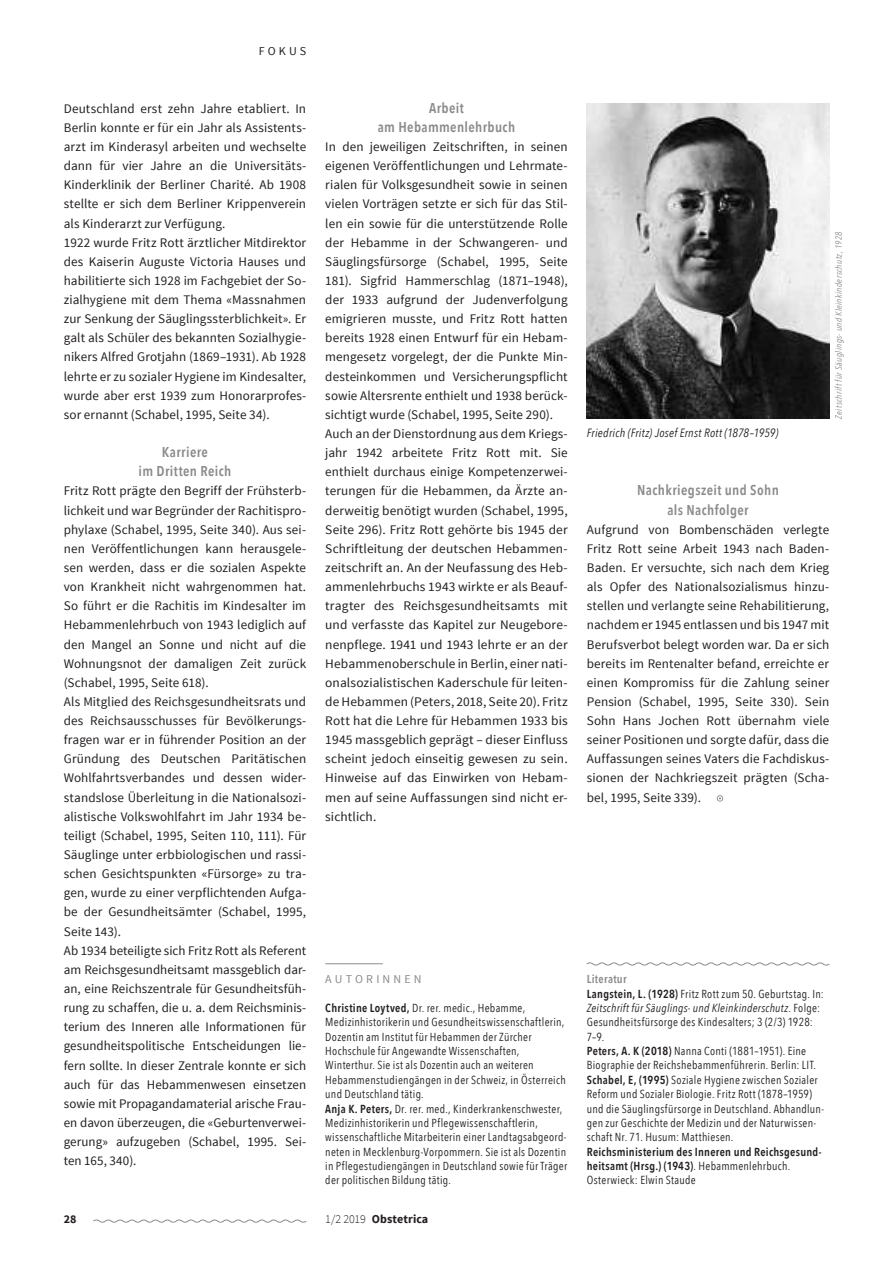
<style>
.page{position:relative;width:893px;height:1263px;background:#fff}
.page>*{position:absolute;margin:0;border:0;box-sizing:border-box;transform-origin:0 0}
.t1{font:600 14.25px/19.2px "Avenir Next Condensed";letter-spacing:.025em;color:#8b8b8c;text-align:center}
.t2{font:13.2px/19.2px "Source Sans Pro";letter-spacing:.005em;color:#231f20}
.t3{font:italic 12px "Avenir Next Condensed";letter-spacing:.02em;color:#231f20}
.t4{font:700 12px "Source Sans Pro";letter-spacing:.005em;color:#231f20}
.t5{font:12px "Source Sans Pro";letter-spacing:.26em;color:#8b8b8c}
.t6{font:12px "Source Sans Pro";letter-spacing:.255em;color:#231f20}
.t7{font:11.7px/14.4px "Avenir Next Condensed";letter-spacing:.025em;color:#231f20}
.t8{font:600 11.7px/14.4px "Avenir Next Condensed";letter-spacing:.025em;color:#231f20}
.t9{font:italic 9px "Avenir Next Condensed";letter-spacing:.04em;color:#8b8b8c}
.s1{font-weight:600}
.s2{font-weight:300}
.s3{font-weight:600;color:#8b8b8c}
.s4{font-style:italic}
.s5{font-weight:400}
</style>
<div class="page">
<svg style="left:717px;top:795px;width:6px;height:6px"></svg>
<img style="left:587px;top:103px;width:242px;height:316px">
<svg style="left:586px;top:962px;width:244px;height:4px"></svg>
<hr style="left:325px;top:963px;width:58px;height:1px;background:#8b8b8c">
<svg style="left:93px;top:1219px;width:214px;height:4px"></svg>
<p class="t6" style="left:259px;top:43px;width:49px">FOKUS</p>
<p class="t2" style="left:64px;top:99px;width:244px">Deutschland erst zehn Jahre etabliert. In Berlin konnte er für ein Jahr als Assistents&shy;arzt im Kinderasyl arbeiten und wechselte dann für vier Jahre an die Universitäts-Kinderklinik der Berliner Charité. Ab 1908 stellte er sich dem Berliner Krippenverein als Kinderarzt zur Verfügung.<br>1922 wurde Fritz Rott ärztlicher Mitdirektor des Kaiserin Auguste Victoria Hauses und habilitierte sich 1928 im Fachgebiet der So&shy;zialhygiene mit dem Thema «Massnahmen zur Senkung der Säuglingssterblichkeit». Er galt als Schüler des bekannten Sozialhygie&shy;nikers Alfred Grotjahn (1869–1931). Ab 1928 lehrte er zu sozialer Hygiene im Kindesalter, wurde aber erst 1939 zum Honorarprofes&shy;sor ernannt (Schabel, 1995, Seite 34).</p>
<p class="t1" style="left:139px;top:442px;width:94px">Karriere<br>im Dritten Reich</p>
<p class="t2" style="left:64px;top:482px;width:244px">Fritz Rott prägte den Begriff der Frühsterb&shy;lichkeit und war Begründer der Rachitispro&shy;phylaxe (Schabel, 1995, Seite 340). Aus sei&shy;nen Veröffentlichungen kann herausgele&shy;sen werden, dass er die sozialen Aspekte von Krankheit nicht wahrgenommen hat.<br>So führt er die Rachitis im Kindesalter im Hebammenlehrbuch von 1943 lediglich auf den Mangel an Sonne und nicht auf die Wohnungsnot der damaligen Zeit zurück (Schabel, 1995, Seite 618).<br>Als Mitglied des Reichsgesundheitsrats und des Reichsausschusses für Bevölkerungs&shy;fragen war er in führender Position an der Gründung des Deutschen Paritätischen Wohlfahrtsverbandes und dessen wider&shy;standslose Überleitung in die Nationalsozi&shy;alistische Volkswohlfahrt im Jahr 1934 be&shy;teiligt (Schabel, 1995, Seiten 110, 111). Für Säuglinge unter erbbiologischen und rassi&shy;schen Gesichtspunkten «Fürsorge» zu tra&shy;gen, wurde zu einer verpflichtenden Aufga&shy;be der Gesundheitsämter (Schabel, 1995, Seite 143).<br>Ab 1934 beteiligte sich Fritz Rott als Referent am Reichsgesundheitsamt massgeblich dar&shy;an, eine Reichszentrale für Gesundheitsfüh&shy;rung zu schaffen, die u. a. dem Reichsminis&shy;terium des Inneren alle Informationen für gesundheitspolitische Entscheidungen lie&shy;fern sollte. In dieser Zentrale konnte er sich auch für das Hebammenwesen einsetzen sowie mit Propagandamaterial arische Frau&shy;en davon überzeugen, die «Geburtenverwei&shy;gerung» aufzugeben (Schabel, 1995. Sei&shy;ten 165, 340).</p>
<p class="t1" style="left:378px;top:98px;width:139px">Arbeit<br>am Hebammenlehrbuch</p>
<p class="t2" style="left:325px;top:137px;width:244px">In den jeweiligen Zeitschriften, in seinen eigenen Veröffentlichungen und Lehrmate&shy;rialen für Volksgesundheit sowie in seinen vielen Vorträgen setzte er sich für das Stil&shy;len ein sowie für die unterstützende Rolle der Hebamme in der Schwangeren- und Säuglingsfürsorge (Schabel, 1995, Seite 181). Sigfrid Hammerschlag (1871–1948), der 1933 aufgrund der Judenverfolgung emigrieren musste, und Fritz Rott hatten bereits 1928 einen Entwurf für ein Hebam&shy;mengesetz vorgelegt, der die Punkte Min&shy;desteinkommen und Versicherungspflicht sowie Altersrente enthielt und 1938 berück&shy;sichtigt wurde (Schabel, 1995, Seite 290).<br>Auch an der Dienstordnung aus dem Kriegs&shy;jahr 1942 arbeitete Fritz Rott mit. Sie enthielt durchaus einige Kompetenzerwei&shy;terungen für die Hebammen, da Ärzte an&shy;derweitig benötigt wurden (Schabel, 1995, Seite 296). Fritz Rott gehörte bis 1945 der Schriftleitung der deutschen Hebammen&shy;zeitschrift an. An der Neufassung des Heb&shy;ammenlehrbuchs 1943 wirkte er als Beauf&shy;tragter des Reichsgesundheitsamts mit und verfasste das Kapitel zur Neugebore&shy;nenpflege. 1941 und 1943 lehrte er an der Hebammenoberschule in Berlin, einer nati&shy;onalsozialistischen Kaderschule für leiten&shy;deHebammen (Peters, 2018, Seite 20). Fritz Rott hat die Lehre für Hebammen 1933 bis 1945 massgeblich geprägt – dieser Einfluss scheint jedoch einseitig gewesen zu sein.<br>Hinweise auf das Einwirken von Hebam&shy;men auf seine Auffassungen sind nicht er&shy;sichtlich.</p>
<p class="t5" style="left:325px;top:972px;width:98px">AUTORINNEN</p>
<p class="t7" style="left:325px;top:1000px;width:243px"><span class="s1">Christine Loytved,</span> Dr. rer. medic., Hebamme, Medizinhistorikerin und Gesundheitswissenschaftlerin, Dozentin am Institut für Hebammen der Zürcher Hochschule für Angewandte Wissenschaften, Winterthur. Sie ist als Dozentin auch an weiteren Hebammenstudiengängen in der Schweiz, in Österreich und Deutschland tätig.<br><span class="s1">Anja K. Peters,</span> Dr. rer. med., Kinderkrankenschwester, Medizinhistorikerin und Pflegewissenschaftlerin, wissenschaftliche Mitarbeiterin einer Landtagsabgeord&shy;neten in Mecklenburg-Vorpommern. Sie ist als Dozentin in Pflegestudiengängen in Deutschland sowie für Träger der politischen Bildung tätig.</p>
<p class="t4" style="left:64px;top:1211px;width:14px">28</p>
<p class="t4" style="left:325px;top:1211px;width:105px"><span class="s2">1/2 2019</span> Obstetrica</p>
<p class="t3" style="left:587px;top:426px;width:193px">Friedrich (Fritz) Josef Ernst Rott (1878–1959)</p>
<p class="t9" style="left:833px;top:419px;width:188px;rotate:-90deg">Zeitschrift für Säuglings- und Kleinkinderschutz, 1928</p>
<p class="t1" style="left:637px;top:480px;width:143px">Nachkriegszeit und Sohn als Nachfolger</p>
<p class="t2" style="left:587px;top:520px;width:244px;text-align:justify">Aufgrund von Bombenschäden verlegte Fritz Rott seine Arbeit 1943 nach Baden-Baden. Er versuchte, sich nach dem Krieg als Opfer des Nationalsozialismus hinzu&shy;stellen und verlangte seine Rehabilitierung, nachdem er 1945 entlassen und bis 1947 mit Berufsverbot belegt worden war. Da er sich bereits im Rentenalter befand, erreichte er einen Kompromiss für die Zahlung seiner Pension (Schabel, 1995, Seite 330). Sein Sohn Hans Jochen Rott übernahm viele seiner Positionen und sorgte dafür, dass die Auffassungen seines Vaters die Fachdiskus&shy;sionen der Nachkriegszeit prägten (Scha&shy;bel, 1995, Seite 339).</p>
<p class="t7" style="left:587px;top:971px;width:239px"><span class="s3">Literatur<br></span><span class="s1">Langstein, L. (1928)</span> Fritz Rott zum 50. Geburtstag. In:<br><span class="s4">Zeitschrift für Säuglings- und Kleinkinderschutz</span>. Folge:<br>Gesundheitsfürsorge des Kindesalters; 3 (2/3) 1928:<br>7–9.<br><span class="s1">Peters, A. K (2018)</span> Nanna Conti (1881–1951). Eine Biographie der Reichshebammenführerin. Berlin: LIT.<br><span class="s1">Schabel, E, (1995)</span> Soziale Hygiene zwischen Sozialer Reform und Sozialer Biologie. Fritz Rott (1878–1959) und die Säuglingsfürsorge in Deutschland. Abhandlun&shy;gen zur Geschichte der Medizin und der Naturwissen&shy;schaft Nr. 71. Husum: Matthiesen.</p>
<p class="t8" style="left:587px;top:1144px;width:236px">Reichsministerium des Inneren und Reichsgesund&shy;heitsamt (Hrsg.) (1943)<span class="s5">. Hebammenlehrbuch.<br>Osterwieck: Elwin Staude</span></p>
</div>
